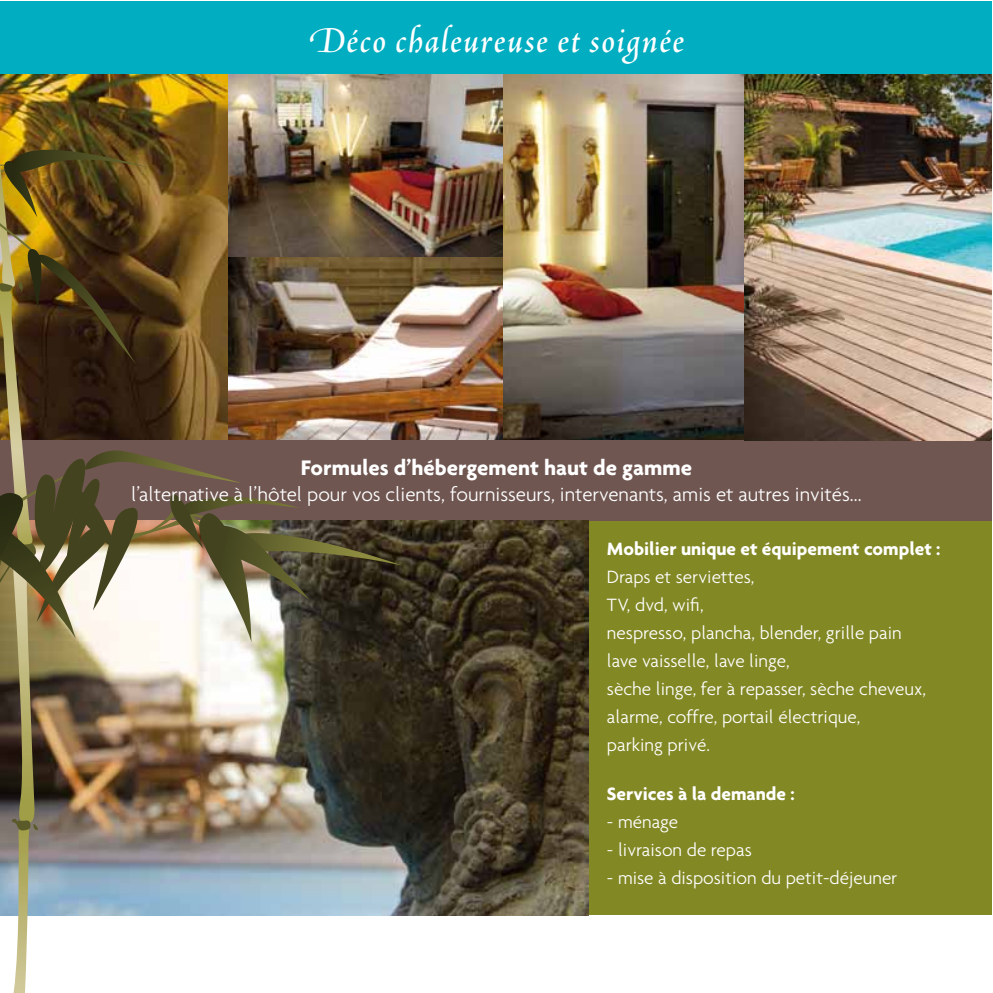
<style>
.page{position:relative;width:993px;height:993px;background:#fff}
.page>*{position:absolute;margin:0;border:0;box-sizing:border-box;transform-origin:0 0}
.t1{font:38.5px "Adobe Jenson MM Sw 506 22";letter-spacing:.04em;color:#fff}
.t2{font:700 22.75px "Agenda";color:#fff}
.t3{font:300 21px "Agenda";color:#fff}
.t4{font:300 19.25px/28px "Agenda";color:#fff}
.t5{font:700 19.25px "Agenda";color:#fff}
</style>
<div class="page">
<div style="left:479px;top:470px;width:511px;height:444px;background:#828824"></div>
<div style="left:0;top:2px;width:990px;height:312px;background:#00adc1"></div>
<div style="left:0;top:435px;width:990px;height:85px;background:#6f5651"></div>
<img style="left:0;top:74px;width:228px;height:76px">
<img style="left:228px;top:74px;width:762px;height:366px">
<img style="left:402px;top:520px;width:186px;height:394px">
<svg style="left:0;top:74px;width:1px;height:42px"></svg>
<img style="left:0;top:150px;width:402px;height:842px">
<h1 class="t1" style="left:308px;top:21px;width:377px">Déco chaleureuse et soignée</h1>
<p class="t2" style="left:301px;top:454px;width:392px">Formules d’hébergement haut de gamme</p>
<p class="t3" style="left:131px;top:481px;width:731px">l’alternative à l’hôtel pour vos clients, fournisseurs, intervenants, amis et autres invités...</p>
<p class="t5" style="left:606px;top:536px;width:335px">Mobilier unique et équipement complet :</p>
<p class="t4" style="left:606px;top:562px;width:320px">Draps et serviettes,<br>TV, dvd, wifi,<br>nespresso, plancha, blender, grille pain lave vaisselle, lave linge,<br>sèche linge, fer à repasser, sèche cheveux, alarme, coffre, portail électrique,<br>parking privé.</p>
<p class="t5" style="left:606px;top:781px;width:189px">Services à la demande :</p>
<p class="t4" style="left:606px;top:807px;width:73px">- ménage</p>
<p class="t4" style="left:606px;top:835px;width:146px">- livraison de repas</p>
<p class="t4" style="left:606px;top:863px;width:292px">- mise à disposition du petit-déjeuner</p>
</div>
